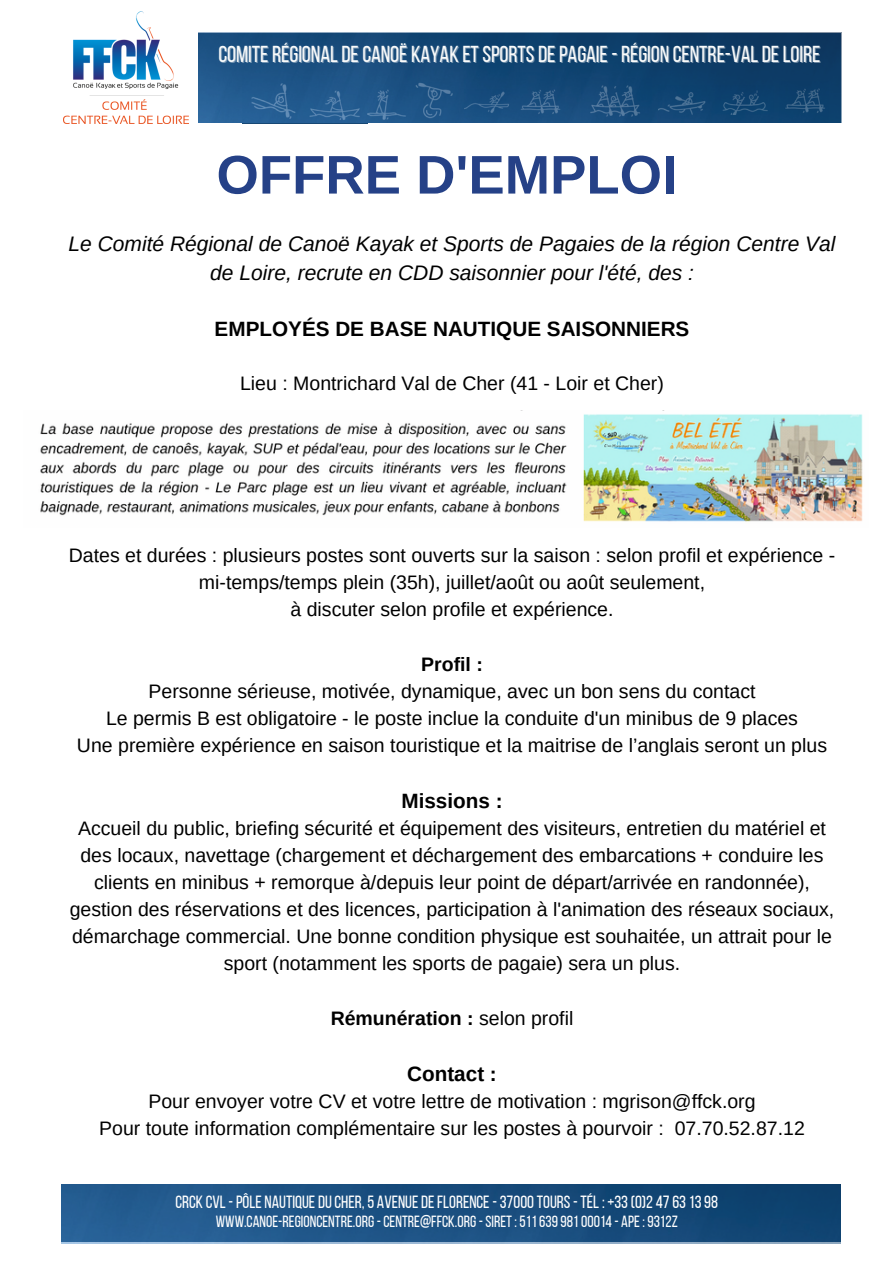
<style>
.page{position:relative;width:894px;height:1264px;background:#fff}
.page>*{position:absolute;margin:0;border:0;box-sizing:border-box;transform-origin:0 0}
.t1{font:700 54.45px "Arimo";color:#254187}
.t2{font:22.95px "Bebas Neue";color:#fafbfb}
.t3{font:italic 21px/29px "Arimo";color:#000;text-align:center}
.t4{font:700 20.7px "Arimo";color:#000}
.t5{font:19.5px/27px "Arimo";color:#000;text-align:center}
.t6{font:700 19.5px "Arimo";color:#000}
.t7{font:17.7px "Bebas Neue";color:#fff}
.t8{font:16.2px "Bebas Neue";color:#fff}
.s1{font-weight:700}
.s2{font-weight:400}
</style>
<div class="page">
<img style="left:63px;top:11px;width:125px;height:112px">
<img style="left:61px;top:1184px;width:779px;height:59px">
<img style="left:198px;top:33px;width:642px;height:90px">
<img style="left:40px;top:410px;width:823px;height:112px">
<h4 class="t2" style="left:218px;top:44px;width:603px">COMITERÉGIONALDECANOË KAYAK ETSPORTSDEPAGAIE-RÉGION CENTRE-VALDELOIRE</h4>
<h4 class="t1" style="left:216px;top:144px;width:462px">OFFRE D'EMPLOI</h4>
<p class="t3" style="left:68px;top:229px;width:768px">Le Comité Régional de Canoë Kayak et Sports de Pagaies de la région Centre Val de Loire, recrute en CDD saisonnier pour l'été, des :</p>
<p class="t4" style="left:214px;top:317px;width:476px">EMPLOYÉS DE BASE NAUTIQUE SAISONNIERS</p>
<p class="t5" style="left:240px;top:370px;width:425px">Lieu : Montrichard Val de Cher (41 - Loir et Cher)</p>
<p class="t5" style="left:69px;top:542px;width:767px">Dates et durées : plusieurs postes sont ouverts sur la saison : selon profil et expérience - mi-temps/temps plein (35h), juillet/août ou août seulement,<br>à discuter selon profile et expérience.</p>
<p class="t5" style="left:77px;top:651px;width:751px"><span class="s1">Profil :<br></span>Personne sérieuse, motivée, dynamique, avec un bon sens du contact<br>Le permis B est obligatoire - le poste inclue la conduite d'un minibus de 9 places<br>Une première expérience en saison touristique et la maitrise de l’anglais seront un plus</p>
<p class="t4" style="left:401px;top:789px;width:103px">Missions :</p>
<p class="t5" style="left:70px;top:815px;width:766px">Accueil du public, briefing sécurité et équipement des visiteurs, entretien du matériel et des locaux, navettage (chargement et déchargement des embarcations + conduire les clients en minibus + remorque à/depuis leur point de départ/arrivée en randonnée), gestion des réservations et des licences, participation à l'animation des réseaux sociaux, démarchage commercial. Une bonne condition physique est souhaitée, un attrait pour le sport (notamment les sports de pagaie) sera un plus.</p>
<p class="t6" style="left:330px;top:1007px;width:244px">Rémunération : <span class="s2">selon profil</span></p>
<h1 class="t4" style="left:407px;top:1062px;width:91px">Contact :</h1>
<h1 class="t5" style="left:99px;top:1088px;width:707px">Pour envoyer votre CV et votre lettre de motivation : mgrison@ffck.org<br>Pour toute information complémentaire sur les postes à pourvoir : 07.70.52.87.12</h1>
<h3 class="t7" style="left:175px;top:1194px;width:544px">CRCK CVL-PÔLE NAUTIQUEDUCHER, 5 AVENUEDEFLORENCE-37000TOURS-TÉL: +33(0)2 47631398</h3>
<h4 class="t8" style="left:216px;top:1215px;width:463px">WWW.CANOE-REGIONCENTRE.ORG-CENTRE@FFCK.ORG-SIRET: 51163998100014 - APE: 9312Z</h4>
</div>
